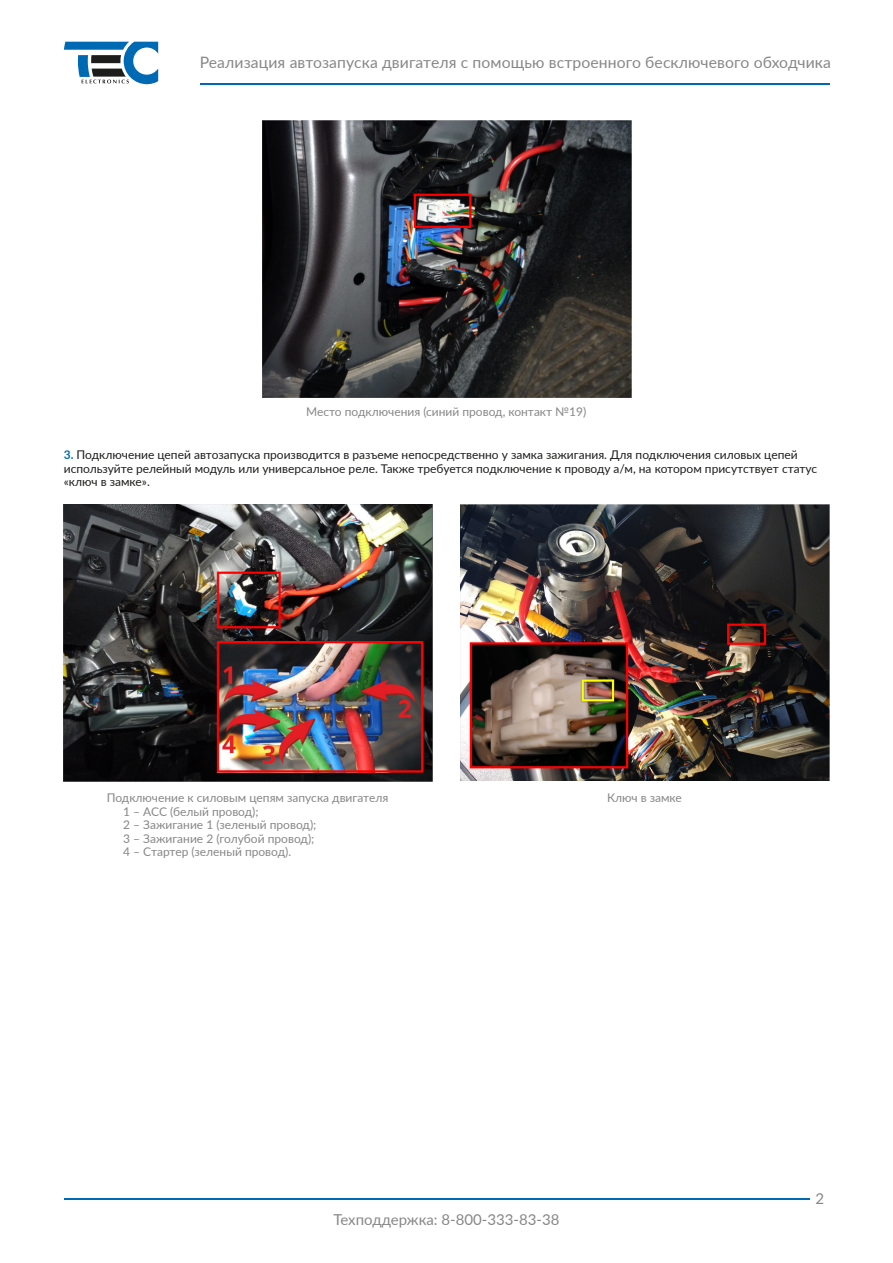
<style>
.page{position:relative;width:893px;height:1263px;background:#fff}
.page>*{position:absolute;margin:0;border:0;box-sizing:border-box;transform-origin:0 0}
.t1{font:15.75px "Lato";letter-spacing:.005em;color:#878787}
.t2{font:15px "Lato";color:#878787}
.t3{font:12px/13.5px "Lato";color:#1d1d1b}
.t4{font:12px/13.5px "Lato";color:#878787}
.s1{font-weight:700;color:#0069b3}
</style>
<div class="page">
<svg style="left:64px;top:42px;width:94px;height:42px"></svg>
<hr style="left:200px;top:83px;width:629px;height:1px;background:#0069b3">
<hr style="left:64px;top:1198px;width:745px;height:1px;background:#0069b3">
<img style="left:262px;top:120px;width:369px;height:277px">
<img style="left:460px;top:504px;width:369px;height:277px">
<img style="left:64px;top:504px;width:369px;height:277px">
<h1 class="t1" style="left:200px;top:51px;width:633px">Реализация автозапуска двигателя с помощью встроенного бесключевого обходчика</h1>
<p class="t4" style="left:306px;top:405px;width:282px">Место подключения (синий провод, контакт №19)</p>
<p class="t3" style="left:64px;top:448px;width:755px"><span class="s1">3.</span> Подключение цепей автозапуска производится в разъеме непосредственно у замка зажигания. Для подключения силовых цепей используйте релейный модуль или универсальное реле. Также требуется подключение к проводу а/м, на котором присутствует статус «ключ в замке».</p>
<p class="t4" style="left:123px;top:790px;width:267px;text-indent:-16px">Подключение к силовым цепям запуска двигателя 1 – АСС (белый провод);<br>2 – Зажигание 1 (зеленый провод);<br>3 – Зажигание 2 (голубой провод);<br>4 – Стартер (зеленый провод).</p>
<p class="t4" style="left:607px;top:790px;width:76px">Ключ в замке</p>
<p class="t2" style="left:333px;top:1208px;width:228px">Техподдержка: 8-800-333-83-38</p>
<p class="t2" style="left:816px;top:1188px;width:10px">2</p>
</div>
